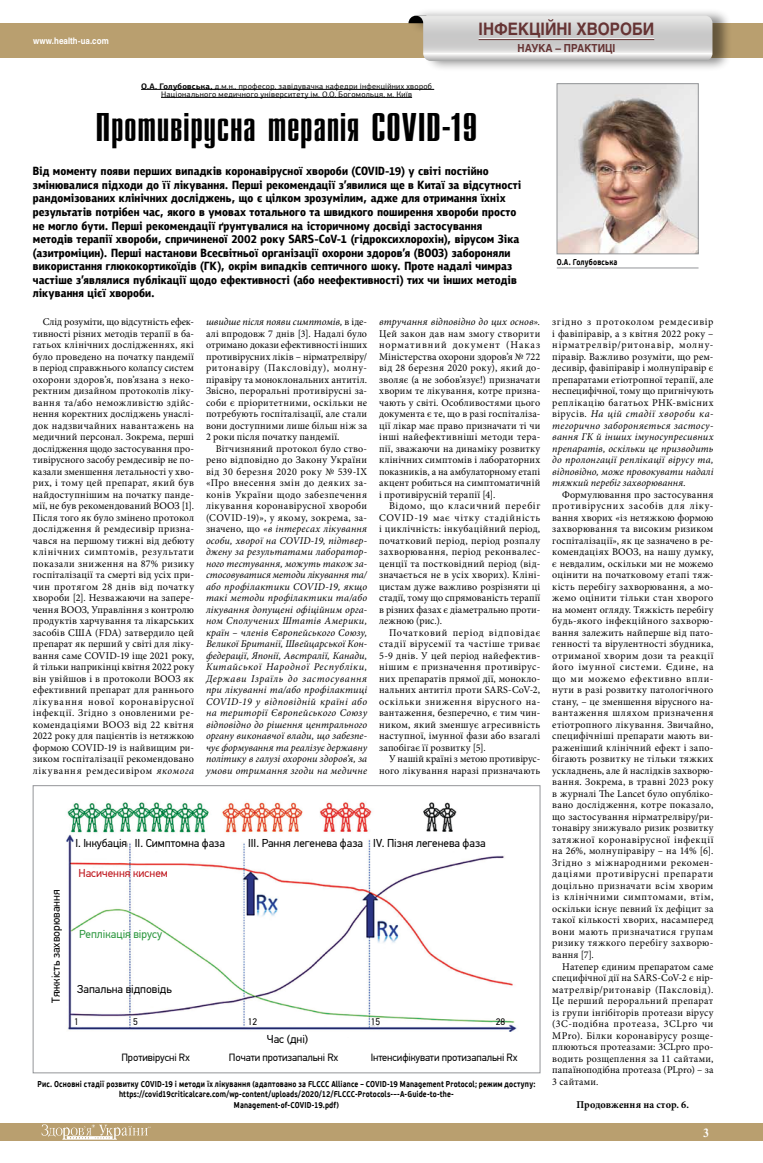
<style>
.page{position:relative;width:763px;height:1163px;background:#fff}
.page>*{position:absolute;margin:0;border:0;box-sizing:border-box;transform-origin:0 0}
.t1{font:40px "Compact C";letter-spacing:-.005em;color:#000;scale:1.2 1}
.t2{font:700 17px "Helios";color:#663434;scale:.9 1}
.t3{font:700 12px "Newton C";color:#fff;scale:.9 1}
.t4{font:11.4px "PF Din Text Pro";color:#000}
.t5{font:11.4px "PF Din Text Pro";color:#2c973e}
.t6{font:11.4px "PF Din Text Pro";color:#be141b}
.t7{font:700 11px "Helios";color:#663434;scale:.9 1}
.t8{font:10.5px "PF Din Text Pro";letter-spacing:-.01em;color:#000}
.t9{font:700 10.5px "Minion Pro";letter-spacing:.005em;color:#000}
.t10{font:10.3px/11.5px "Minion Pro";letter-spacing:.02em;color:#000;text-align:justify}
.t11{font:italic 10.3px/11.5px "Minion Pro";letter-spacing:.01em;color:#000;text-align:justify}
.t12{font:9.5px "PF Din Text Pro";color:#000}
.t13{font:700 9px "Helios";letter-spacing:.005em;color:#fff;scale:.88 1}
.t14{font:700 8.5px/10.2px "PF Beau Sans Pro";letter-spacing:.015em;color:#000;text-align:center;scale:.8 1}
.t15{font:8px/8px "PF Agora Sans Pro";letter-spacing:.035em;color:#000;text-align:center}
.s1{font-weight:700}
.s2{font-style:italic}
.s3{font-style:normal}
</style>
<div class="page">
<div style="left:0;top:1123px;width:763px;height:17px;background:#b99f6f"></div>
<div style="left:0;top:23px;width:763px;height:34px;background:#b99f6f"></div>
<svg style="left:42px;top:1124px;width:109px;height:15px"></svg>
<div style="left:409px;top:7px;width:323px;height:65px;background:#000;opacity:.46"></div>
<svg style="left:408px;top:16px;width:304px;height:45px"></svg>
<hr style="left:478px;top:39px;width:176px;height:1px;background:#663434">
<img style="left:559px;top:85px;width:137px;height:167px">
<div style="left:557px;top:83px;width:141px;height:171px;border:1px solid #939598"></div>
<hr style="left:557px;top:268px;width:141px;height:1px;background:#939598">
<hr style="left:141px;top:89px;width:293px;height:1px;background:#000">
<hr style="left:161px;top:97px;width:251px;height:1px;background:#000">
<img style="left:66px;top:802px;width:451px;height:230px">
<div style="left:33px;top:785px;width:507px;height:287px;border:1px solid #939598"></div>
<p class="t13" style="left:33px;top:35px;width:87px">www.health-ua.com</p>
<h2 class="t2" style="left:478px;top:19px;width:197px">ІНФЕКЦІЙНІ ХВОРОБИ</h2>
<p class="t7" style="left:517px;top:41px;width:110px">НАУКА – ПРАКТИЦІ</p>
<p class="t15" style="left:141px;top:82px;width:292px"><span class="s1">О.А. Голубовська,</span> д.м.н., професор, завідувачка кафедри інфекційних хвороб<br>Національного медичного університету ім. О.О. Богомольця, м. Київ</p>
<h1 class="t1" style="left:95px;top:108px;width:320px">Противірусна терапія СОVID-19</h1>
<p class="t14" style="left:557px;top:257px;width:77px">О.А. Голубовська</p>
<p class="t10" style="left:33px;top:316px;width:163px;text-indent:10px">Слід розуміти, що відсутність ефек&shy;тивності різних методів терапії в ба&shy;гатьох клінічних дослідженнях, які було проведено на початку пандемії в період справжнього колапсу систем охорони здоров’я, пов’язана з неко&shy;ректним дизайном протоколів ліку&shy;вання та/або неможливістю здійс&shy;нення коректних досліджень унаслі&shy;док надзвичайних навантажень на медичний персонал. Зокрема, перші дослідження щодо застосування про&shy;тивірусного засобу ремдесивір не по&shy;казали зменшення летальності у хво&shy;рих, і тому цей препарат, який був найдоступнішим на початку панде&shy;мії, не був рекомендований ВООЗ [1].<br>Після того як було змінено протокол дослідження й ремдесивір призна&shy;чався на першому тижні від дебюту клінічних симптомів, результати показали зниження на 87% ризику госпіталізації та смерті від усіх при&shy;чин протягом 28 днів від початку хвороби [2]. Незважаючи на запере&shy;чення ВООЗ, Управління з контролю продуктів харчування та лікарських засобів США (FDA) затвердило цей препарат як перший у світі для ліку&shy;вання саме COVID-19 іще 2021 року, й тільки наприкінці квітня 2022 року він увійшов і в протоколи ВООЗ як ефективний препарат для раннього лікування нової коронавірусної інфекції. Згідно з оновленими ре&shy;комендаціями ВООЗ від 22 квітня 2022 року для пацієнтів із нетяжкою формою COVID-19 із найвищим ри&shy;зиком госпіталізації рекомендовано лікування ремдесивіром <span class="s2">якомога</span></p>
<p class="t10" style="left:206px;top:316px;width:163px"><span class="s2">швидше після появи симптомів,</span> в іде&shy;алі впродовж 7 днів [3]. Надалі було отримано докази ефективності інших противірусних ліків – нірматрелвіру/ ритонавіру (Паксловіду), молну&shy;піравіру та моноклональних антитіл.<br>Звісно, пероральні противірусні за&shy;соби є пріоритетними, оскільки не потребують госпіталізації, але стали вони доступними лише більш ніж за 2 роки після початку пандемії.</p>
<p class="t11" style="left:206px;top:442px;width:163px;text-indent:10px"><span class="s3">Вітчизняний протокол було ство&shy;рено відповідно до Закону України від 30 березня 2020 року № 539-ІХ «Про внесення змін до деяких за&shy;конів України щодо забезпечення лікування коронавірусної хвороби (COVID-19)», у якому, зокрема, за&shy;значено, що</span> «в інтересах лікування особи, хворої на COVID-19, підтвер&shy;джену за результатами лаборатор&shy;ного тестування, можуть також за&shy;стосовуватися методи лікування та/ або профілактики COVID-19, якщо такі методи профілактики та/або лікування допущені офіційним орга&shy;ном Сполучених Штатів Америки, країн – членів Європейського Союзу, Великої Британії, Швейцарської Кон&shy;федерації, Японії, Австралії, Канади, Китайської Народної Республіки, Держави Ізраїль до застосування при лікуванні та/або профілактиці COVID-19 у відповідній країні або на території Європейського Союзу відповідно до рішення центрального органу виконавчої влади, що забезпе&shy;чує формування та реалізує державну політику в галузі охорони здоров’я, за умови отримання згоди на медичне</p>
<p class="t11" style="left:379px;top:316px;width:163px">втручання відповідно до цих основ».</p>
<p class="t10" style="left:379px;top:327px;width:163px">Цей закон дав нам змогу створити нормативний документ (Наказ Міністерства охорони здоров’я № 722 від 28 березня 2020 року), який до&shy;зволяє (а не зобов’язує!) призначати хворим те лікування, котре призна&shy;чають у світі. Особливостями цього документа є те, що в разі госпіталіза&shy;ції лікар має право призначати ті чи інші найефективніші методи тера&shy;пії, зважаючи на динаміку розвитку клінічних симптомів і лабораторних показників, а на амбулаторному етапі акцент робиться на симптоматичній і противірусній терапії [4].</p>
<p class="t10" style="left:379px;top:500px;width:163px;text-indent:10px">Відомо, що класичний перебіг COVID-19 має чітку стадійність і циклічність: інкубаційний період, початковий період, період розпалу захворювання, період реконвалес&shy;ценції та постковідний період (від&shy;значається не в усіх хворих). Кліні&shy;цистам дуже важливо розрізняти ці стадії, тому що спрямованість терапії в різних фазах є діаметрально проти&shy;лежною (рис.).</p>
<p class="t10" style="left:379px;top:626px;width:163px;text-indent:10px">Початковий період відповідає стадії вірусемії та частіше триває 5-9 днів. У цей період найефектив&shy;нішим є призначення противірус&shy;них препаратів прямої дії, монокло&shy;нальних антитіл проти SARS-CoV-2, оскільки зниження вірусного на&shy;вантаження, безперечно, є тим чин&shy;ником, який зменшує агресивність наступної, імунної фази або взагалі запобігає її розвитку [5].</p>
<p class="t10" style="left:379px;top:753px;width:163px;text-align:right">У нашій країні з метою противірус&shy;ного лікування наразі призначають</p>
<p class="t4" style="left:49px;top:1002px;width:115px;rotate:-90deg">Тяжкість захворювання</p>
<p class="t4" style="left:76px;top:836px;width:151px">I. Інкубація ІІ. Симптомна фаза</p>
<p class="t4" style="left:248px;top:836px;width:239px">ІІІ. Рання легенева фаза ІV. Пізня легенева фаза</p>
<p class="t6" style="left:78px;top:866px;width:91px">Насичення киснем</p>
<p class="t5" style="left:79px;top:926px;width:85px">Реплікація вірусу</p>
<p class="t4" style="left:77px;top:981px;width:96px">Запальна відповідь</p>
<p class="t12" style="left:74px;top:1016px;width:6px">1</p>
<p class="t12" style="left:133px;top:1016px;width:6px">5</p>
<p class="t12" style="left:248px;top:1016px;width:11px">12</p>
<p class="t12" style="left:371px;top:1016px;width:11px">15</p>
<p class="t12" style="left:496px;top:1016px;width:11px">28</p>
<p class="t4" style="left:267px;top:1032px;width:43px">Час (дні)</p>
<p class="t14" style="left:38px;top:1079px;width:624px">Рис. Основні стадії розвитку COVID-19 і методи їх лікування (адаптовано за FLCCC Alliance – COVID-19 Management Protocol; режим доступу: https://covid19criticalcare.com/wp-content/uploads/2020/12/FLCCC-Protocols-–-A-Guide-to-the-<br>Management-of-COVID-19.pdf)</p>
<p class="t8" style="left:121px;top:1050px;width:70px">Противірусні Rx</p>
<p class="t8" style="left:229px;top:1050px;width:111px">Почати протизапальні Rx</p>
<p class="t8" style="left:371px;top:1050px;width:148px">Інтенсифікувати протизапальні Rx</p>
<p class="t10" style="left:552px;top:316px;width:163px">згідно з протоколом ремдесивір і фавіпіравір, а з квітня 2022 року – нірматрелвір/ритонавір, молну&shy;піравір. Важливо розуміти, що рем&shy;десивір, фавіпіравір і молнупіравір є препаратами етіотропної терапії, але неспецифічної, тому що пригнічують реплікацію багатьох РНК-вмісних вірусів. <span class="s2">На цій стадії хвороби ка&shy;тегорично забороняється застосу&shy;вання ГК й інших імуносупресивних препаратів, оскільки це призводить до пролонгації реплікації вірусу та, відповідно, може провокувати надалі тяжкий перебіг захворювання.</span></p>
<p class="t10" style="left:552px;top:488px;width:163px;text-indent:10px">Формулювання про застосування противірусних засобів для ліку&shy;вання хворих «із нетяжкою формою захворювання та високим ризиком госпіталізації», як це зазначено в ре&shy;комендаціях ВООЗ, на нашу думку, є невдалим, оскільки ми не можемо оцінити на початковому етапі тяж&shy;кість перебігу захворювання, а мо&shy;жемо оцінити тільки стан хворого на момент огляду. Тяжкість перебігу будь-якого інфекційного захворю&shy;вання залежить найперше від пато&shy;генності та вірулентності збудника, отриманої хворим дози та реакції його імунної системи. Єдине, на що ми можемо ефективно впли&shy;нути в разі розвитку патологічного стану, – це зменшення вірусного на&shy;вантаження шляхом призначення етіотропного лікування. Звичайно, специфічніші препарати мають ви&shy;раженіший клінічний ефект і запо&shy;бігають розвитку не тільки тяжких ускладнень, але й наслідків захворю&shy;вання. Зокрема, в травні 2023 року в журналі The Lancet було опубліко&shy;вано дослідження, котре показало, що застосування нірматрелвіру/ри&shy;тонавіру знижувало ризик розвитку затяжної коронавірусної інфекції на 26%, молнупіравіру – на 14% [6].<br>Згідно з міжнародними рекомен&shy;даціями противірусні препарати доцільно призначати всім хворим із клінічними симптомами, втім, оскільки існує певний їх дефіцит за такої кількості хворих, насамперед вони мають призначатися групам ризику тяжкого перебігу захворю&shy;вання [7].</p>
<p class="t10" style="left:552px;top:960px;width:163px;text-indent:10px">Натепер єдиним препаратом саме специфічної дії на SARS-CoV-2 є нір&shy;матрелвір/ритонавір (Паксловід).<br>Це перший пероральний препарат із групи інгібіторів протеази вірусу (3C-подібна протеаза, 3CLpro чи MPro). Білки коронавірусу розще&shy;плюються протеазами: 3CLpro про&shy;водить розщеплення за 11 сайтами, папаїноподібна протеаза (PLpro) – за 3 сайтами.</p>
<p class="t9" style="left:576px;top:1097px;width:114px">Продовження на стор. 6.</p>
<p class="t3" style="left:703px;top:1125px;width:8px">3</p>
</div>
